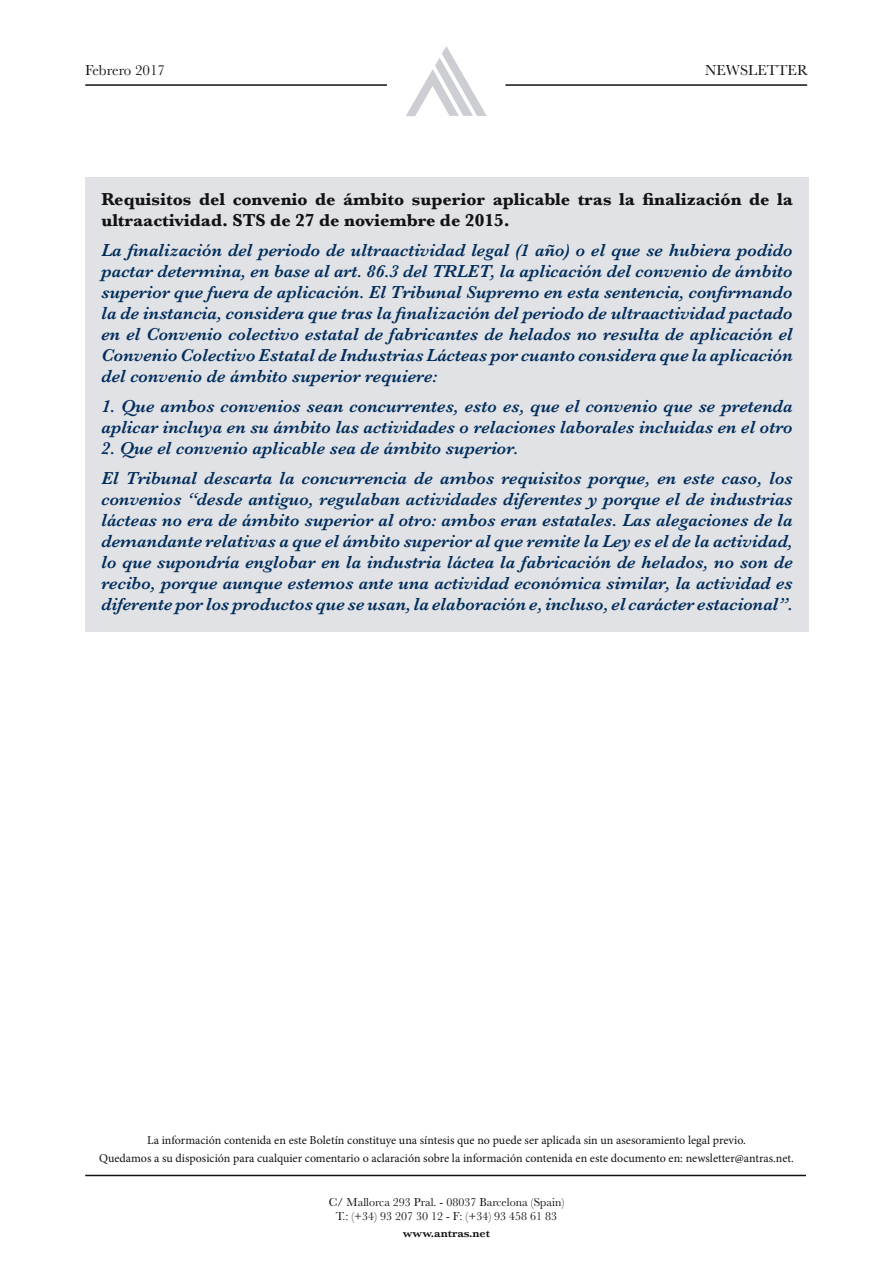
<style>
.page{position:relative;width:893px;height:1263px;background:#fff}
.page>*{position:absolute;margin:0;border:0;box-sizing:border-box;transform-origin:0 0}
.t1{font:italic 600 18px/21px "Baskerville";color:#002d5c;text-align:justify}
.t2{font:700 18px/21px "Baskerville";color:#121212}
.t3{font:15px "Baskerville";color:#121212}
.t4{font:12px/18px "Minion Pro";color:#121212;text-align:center}
.t5{font:12px/13.5px "Baskerville";color:#121212;text-align:center}
.t6{font:600 12px "Baskerville";color:#121212}
</style>
<div class="page">
<svg style="left:406px;top:46px;width:81px;height:70px"></svg>
<hr style="left:85px;top:1175px;width:721px;height:1px;background:#121212">
<hr style="left:85px;top:84px;width:302px;height:2px;background:#121212">
<hr style="left:505px;top:84px;width:302px;height:2px;background:#121212">
<div style="left:86px;top:177px;width:723px;height:454px;background:#e1e2e5"></div>
<p class="t3" style="left:85px;top:60px;width:81px">Febrero 2017</p>
<p class="t3" style="left:705px;top:61px;width:104px">NEWSLETTER</p>
<p class="t2" style="left:101px;top:189px;width:693px">Requisitos del convenio de ámbito superior aplicable tras la finalización de la ultraactividad. STS de 27 de noviembre de 2015.</p>
<p class="t1" style="left:101px;top:240px;width:693px">La finalización del periodo de ultraactividad legal (1 año) o el que se hubiera podido pactar determina, en base al art. 86.3 del TRLET, la aplicación del convenio de ámbito superior que fuera de aplicación. El Tribunal Supremo en esta sentencia, confirmando la de instancia, considera que tras la finalización del periodo de ultraactividad pactado en el Convenio colectivo estatal de fabricantes de helados no resulta de aplicación el Convenio Colectivo Estatal de Industrias Lácteas por cuanto considera que la aplicación del convenio de ámbito superior requiere:</p>
<p class="t1" style="left:101px;top:396px;width:693px">1. Que ambos convenios sean concurrentes, esto es, que el convenio que se pretenda aplicar incluya en su ámbito las actividades o relaciones laborales incluidas en el otro</p>
<p class="t1" style="left:101px;top:434px;width:693px;line-height:30px">2. Que el convenio aplicable sea de ámbito superior.<br>El Tribunal descarta la concurrencia de ambos requisitos porque, en este caso, los</p>
<p class="t1" style="left:101px;top:489px;width:693px">convenios “desde antiguo, regulaban actividades diferentes y porque el de industrias lácteas no era de ámbito superior al otro: ambos eran estatales. Las alegaciones de la demandante relativas a que el ámbito superior al que remite la Ley es el de la actividad, lo que supondría englobar en la industria láctea la fabricación de helados, no son de recibo, porque aunque estemos ante una actividad económica similar, la actividad es diferente por los productos que se usan, la elaboración e, incluso, el carácter estacional”.</p>
<p class="t4" style="left:99px;top:1131px;width:696px">La información contenida en este Boletín constituye una síntesis que no puede ser aplicada sin un asesoramiento legal previo.<br>Quedamos a su disposición para cualquier comentario o aclaración sobre la información contenida en este documento en: newsletter@antras.net.</p>
<p class="t5" style="left:329px;top:1196px;width:237px">C/ Mallorca 293 Pral. - 08037 Barcelona (Spain)<br>T.: (+34) 93 207 30 12 - F: (+34) 93 458 61 83</p>
<p class="t6" style="left:403px;top:1225px;width:89px">www.antras.net</p>
</div>
